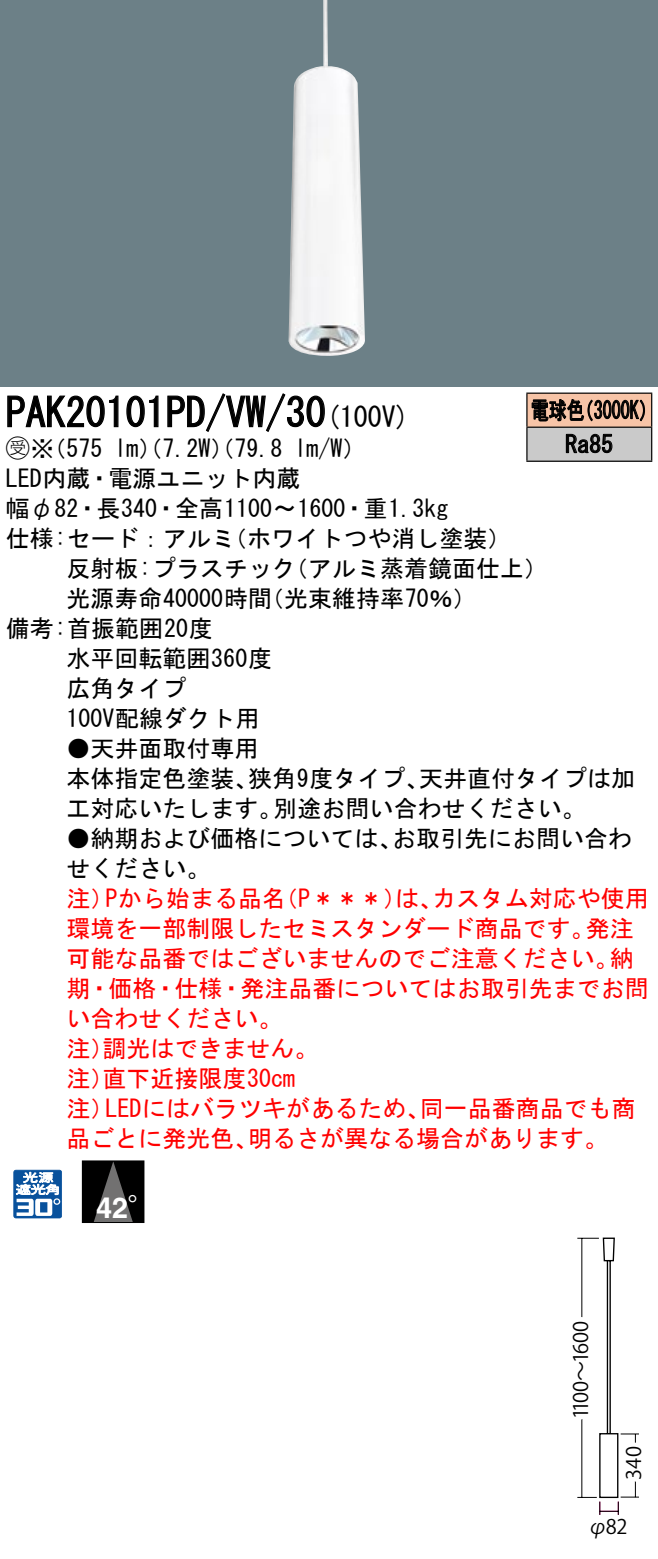
<style>
.page{position:relative;width:658px;height:1559px;background:#fff}
.page>*{position:absolute;margin:0;border:0;box-sizing:border-box;transform-origin:0 0}
.t1{font:40px "MS Gothic";color:#000}
.t2{font:700 28.8px "Helvetica LT Std";color:#fff}
.t3{font:28px "MS Gothic";color:#000}
.t4{font:24px/30px "MS Gothic";color:#000}
.t5{font:24px/30px "MS Gothic";color:#f00}
.t6{font:24px/34px "MS Gothic";color:#000;scale:.75 1}
.t7{font:20px "ATC 436875472 d 44494 e 2 d 522 d 592 d 313330 90 pv RKSJ H";letter-spacing:-.055em;color:#000}
.t8{font:20px "ATC 436875472 d 44494 e 2 d 522 d 592 d 313330 90 pv RKSJ H";letter-spacing:-.015em;color:#000}
.s1{font-family:"Ford Classification 1"}
.s2{font-family:"Koz Go Pro Regular 90 pv RKSJ H";font-weight:400}
</style>
<div class="page">
<div style="left:0;top:0;width:658px;height:387px;background:#6c8087"></div>
<img style="left:288px;top:0;width:77px;height:356px">
<svg style="left:7px;top:395px;width:112px;height:33px"></svg>
<svg style="left:126px;top:395px;width:33px;height:33px"></svg>
<svg style="left:167px;top:393px;width:158px;height:39px"></svg>
<svg style="left:13px;top:1169px;width:49px;height:49px"></svg>
<div style="left:82px;top:1161px;width:62px;height:61px;background:#000"></div>
<svg style="left:94px;top:1162px;width:39px;height:59px"></svg>
<div style="left:82px;top:1160px;width:62px;height:63px;border:1px solid #000"></div>
<div style="left:527px;top:393px;width:124px;height:34px;background:#f7c4a7"></div>
<div style="left:527px;top:427px;width:124px;height:34px;background:#cacaca"></div>
<hr style="left:526px;top:392px;width:126px;height:2px;background:#000">
<hr style="left:526px;top:394px;width:1px;height:32px;background:#000">
<hr style="left:651px;top:394px;width:1px;height:32px;background:#000">
<hr style="left:526px;top:426px;width:126px;height:2px;background:#000">
<hr style="left:526px;top:428px;width:1px;height:32px;background:#000">
<hr style="left:651px;top:428px;width:1px;height:32px;background:#000">
<hr style="left:526px;top:460px;width:126px;height:2px;background:#000">
<svg style="left:531px;top:399px;width:114px;height:23px"></svg>
<svg style="left:565px;top:434px;width:47px;height:19px"></svg>
<svg style="left:577px;top:1237px;width:62px;height:278px"></svg>
<div style="left:621px;top:1442px;width:24px;height:19px;border:9px solid #fff;border-radius:50%"></div>
<div style="left:622px;top:1444px;width:22px;height:15px;border:9px solid #fff;border-radius:50%"></div>
<h1 class="t1" style="left:6px;top:392px;width:321px">PAK20101PD/VW/30</h1>
<p class="t4" style="left:294px;top:434px;width:73px">l m (W/</p>
<p class="t3" style="left:326px;top:403px;width:85px">(100 (V</p>
<p class="t4" style="left:6px;top:434px;width:98px"><span class="s1">B</span>※（575</p>
<p class="t4" style="left:6px;top:463px;width:296px">LED内蔵・電源ユニット内蔵</p>
<p class="t4" style="left:6px;top:493px;width:444px">幅φ82・長340・全高1100〜1600・重1.3kg</p>
<p class="t4" style="left:223px;top:523px;width:290px">（ホワイトつや消し塗装(</p>
<p class="t4" style="left:114px;top:434px;width:170px">lm）（7.2 ）（W 79.8</p>
<p class="t4" style="left:6px;top:523px;width:231px">仕様:セード：アルミ</p>
<p class="t6" style="left:565px;top:393px;width:65px;text-indent:-34px">電球色<br>Ra85</p>
<p class="t6" style="left:575px;top:393px;width:109px">（3000 (K</p>
<p class="t4" style="left:260px;top:553px;width:218px;text-indent:-193px">反射板:プラスチック<br>（光束維持率70％(</p>
<p class="t4" style="left:284px;top:553px;width:265px">（アルミ蒸着鏡面仕上(</p>
<p class="t4" style="left:6px;top:583px;width:268px;text-indent:61px">光源寿命40000時間備考:首振範囲20度</p>
<p class="t4" style="left:66px;top:643px;width:207px">水平回転範囲360度広角タイプ<br>100V配線ダクト用</p>
<p class="t4" style="left:66px;top:733px;width:193px">●天井面取付専用</p>
<p class="t4" style="left:248px;top:763px;width:183px">狭角9度タイプ、</p>
<p class="t4" style="left:419px;top:763px;width:217px">天井直付タイプは加</p>
<p class="t4" style="left:66px;top:763px;width:193px">本体指定色塗装、</p>
<p class="t4" style="left:273px;top:793px;width:313px">別途お問い合わせください。</p>
<p class="t4" style="left:66px;top:793px;width:217px">工対応いたします。</p>
<p class="t4" style="left:66px;top:823px;width:338px">●納期および価格については、せください。</p>
<p class="t4" style="left:392px;top:823px;width:242px">お取引先にお問い合わ</p>
<p class="t5" style="left:66px;top:883px;width:49px">注）</p>
<p class="t5" style="left:105px;top:883px;width:182px">Pから始まる品名</p>
<p class="t5" style="left:432px;top:883px;width:217px">カスタム対応や使用</p>
<p class="t5" style="left:274px;top:883px;width:134px">（P＊＊＊）</p>
<p class="t5" style="left:395px;top:883px;width:49px">は、</p>
<p class="t5" style="left:66px;top:913px;width:529px">環境を一部制限したセミスタンダード商品です。</p>
<p class="t5" style="left:585px;top:913px;width:49px">発注</p>
<p class="t5" style="left:66px;top:943px;width:553px">可能な品番ではございませんのでご注意ください。</p>
<p class="t5" style="left:66px;top:973px;width:583px">期・価格・仕様・発注品番についてはお取引先までお問</p>
<p class="t5" style="left:66px;top:1003px;width:217px">い合わせください。</p>
<p class="t5" style="left:102px;top:1033px;width:217px">調光はできません。</p>
<p class="t5" style="left:609px;top:943px;width:25px">納</p>
<p class="t5" style="left:102px;top:1033px;width:194px;text-indent:-36px">注）<br>直下近接限度30cm</p>
<p class="t5" style="left:66px;top:1063px;width:49px">注）</p>
<p class="t5" style="left:66px;top:1093px;width:49px">注）</p>
<p class="t5" style="left:105px;top:1093px;width:326px">LEDにはバラツキがあるため、</p>
<p class="t5" style="left:420px;top:1093px;width:217px">同一品番商品でも商</p>
<p class="t5" style="left:66px;top:1123px;width:193px">品ごとに発光色、</p>
<p class="t5" style="left:248px;top:1123px;width:362px">明るさが異なる場合があります。</p>
<p class="t2" style="left:96px;top:1190px;width:61px">42<span class="s2">°</span></p>
<p class="t7" style="left:569px;top:1419px;width:100px;rotate:-90deg">1100~1600</p>
<p class="t8" style="left:622px;top:1479px;width:35px;rotate:-90deg">340</p>
<p class="t8" style="left:588px;top:1515px;width:41px">φ82</p>
</div>
